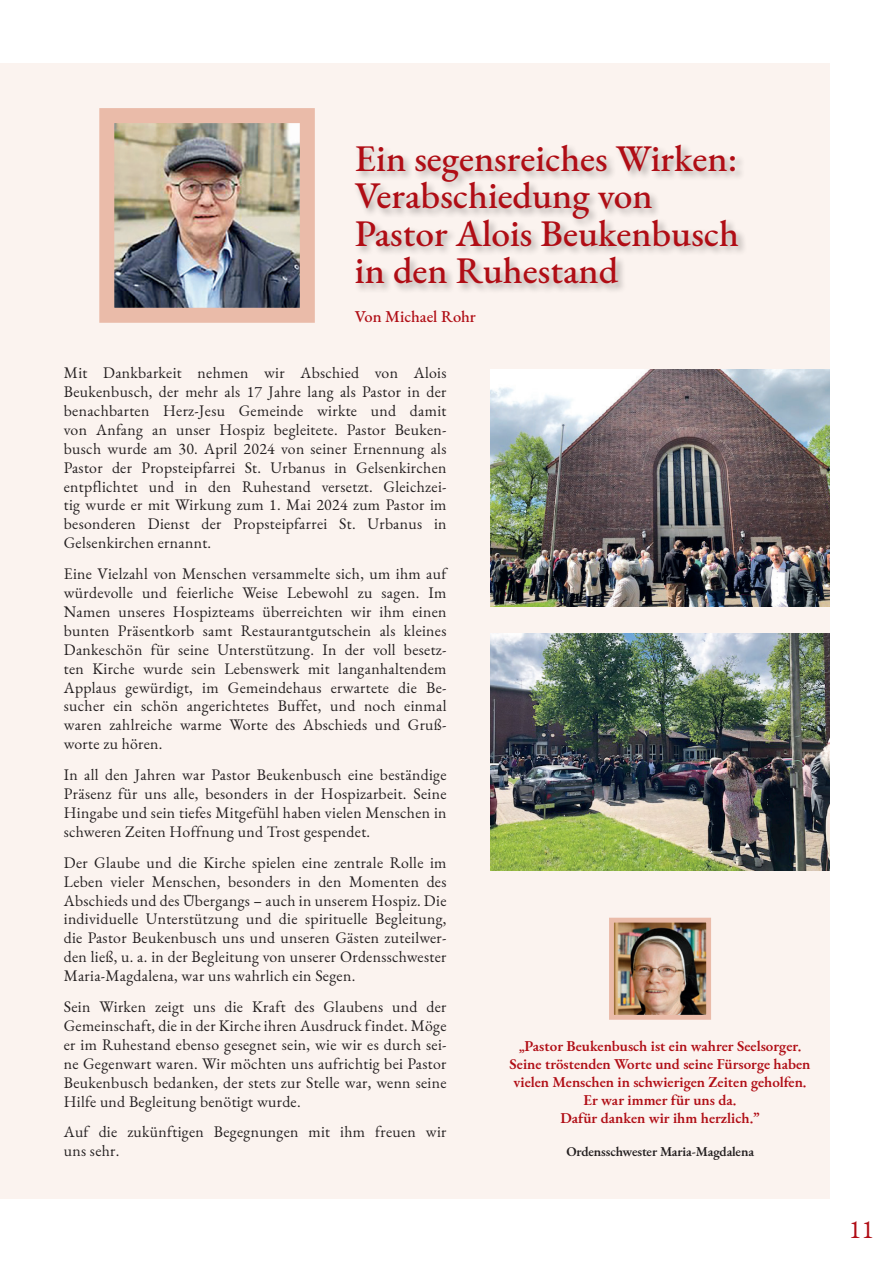
<style>
.page{position:relative;width:893px;height:1263px;background:#fff}
.page>*{position:absolute;margin:0;border:0;box-sizing:border-box;transform-origin:0 0}
.t1{font:500 37.5px/37.5px "EB Garamond";color:#b00d15}
.t2{font:26.1px "EB Garamond";color:#b00d15}
.t3{font:500 16.5px "EB Garamond";color:#b00d15}
.t4{font:15.75px/18.9px "EB Garamond";letter-spacing:.02em;color:#231f20;text-align:justify}
.t5{font:600 15px/18px "EB Garamond";color:#b00d15;text-align:center}
.Fließtext_-_schwarz{font:600 13.5px "EB Garamond";letter-spacing:-.01em;color:#231f20}
.s1{font-size:13.5px}
</style>
<div class="page">
<div style="left:0;top:64px;width:830px;height:1135px;background:#fbf3ef"></div>
<img style="left:115px;top:124px;width:184px;height:183px">
<div style="left:99px;top:108px;width:216px;height:215px;border:15px solid #eabba9"></div>
<img style="left:491px;top:634px;width:338px;height:237px">
<img style="left:491px;top:369px;width:338px;height:238px">
<div style="left:353px;top:143px;width:395px;height:151px;background:#231f20;opacity:.37"></div>
<img style="left:615px;top:924px;width:90px;height:90px">
<div style="left:609px;top:918px;width:102px;height:102px;border:5px solid #eabba9"></div>
<p class="t1" style="left:355px;top:139px;width:386px">Ein segensreiches Wirken:<br>Verabschiedung von<br>Pastor Alois Beukenbusch in den Ruhestand</p>
<p class="t3" style="left:355px;top:305px;width:122px">Von Michael Rohr</p>
<p class="t4" style="left:64px;top:363px;width:384px">Mit Dankbarkeit nehmen wir Abschied von Alois Beukenbusch, der mehr als 17 Jahre lang als Pastor in der benachbarten Herz-Jesu Gemeinde wirkte und damit von Anfang an unser Hospiz begleitete. Pastor Beuken&shy;busch wurde am 30. April 2024 von seiner Ernennung als Pastor der Propsteipfarrei St. Urbanus in Gelsenkirchen entpflichtet und in den Ruhestand versetzt. Gleichzei&shy;tig wurde er mit Wirkung zum 1. Mai 2024 zum Pastor im besonderen Dienst der Propsteipfarrei St. Urbanus in Gelsenkirchen ernannt.</p>
<p class="t4" style="left:64px;top:564px;width:384px">Eine Vielzahl von Menschen versammelte sich, um ihm auf würdevolle und feierliche Weise Lebewohl zu sagen. Im Namen unseres Hospizteams überreichten wir ihm einen bunten Präsentkorb samt Restaurantgutschein als kleines Dankeschön für seine Unterstützung. In der voll besetz&shy;ten Kirche wurde sein Lebenswerk mit langanhaltendem Applaus gewürdigt, im Gemeindehaus erwartete die Be&shy;sucher ein schön angerichtetes Buffet, und noch einmal waren zahlreiche warme Worte des Abschieds und Gruß&shy;worte zu hören.</p>
<p class="t4" style="left:64px;top:765px;width:384px">In all den Jahren war Pastor Beukenbusch eine beständige Präsenz für uns alle, besonders in der Hospizarbeit. Seine Hingabe und sein tiefes Mitgefühl haben vielen Menschen in schweren Zeiten Hoffnung und Trost gespendet.</p>
<p class="t4" style="left:64px;top:853px;width:384px">Der Glaube und die Kirche spielen eine zentrale Rolle im Leben vieler Menschen, besonders in den Momenten des Abschieds und des Übergangs – auch in unserem Hospiz. Die individuelle Unterstützung und die spirituelle Begleitung, die Pastor Beukenbusch uns und unseren Gästen zuteilwer&shy;den ließ, u. a. in der Begleitung von unserer Ordensschwester Maria-Magdalena, war uns wahrlich ein Segen.</p>
<p class="t4" style="left:64px;top:997px;width:384px">Sein Wirken zeigt uns die Kraft des Glaubens und der Gemeinschaft, die in der Kirche ihren Ausdruck findet. Möge er im Ruhestand ebenso gesegnet sein, wie wir es durch sei&shy;ne Gegenwart waren. Wir möchten uns aufrichtig bei Pastor Beukenbusch bedanken, der stets zur Stelle war, wenn seine Hilfe und Begleitung benötigt wurde.</p>
<p class="t4" style="left:64px;top:1123px;width:384px">Auf die zukünftigen Begegnungen mit ihm freuen wir uns sehr.</p>
<p class="t5" style="left:509px;top:1037px;width:303px"><span class="s1">„</span>Pastor Beukenbusch ist ein wahrer Seelsorger.<br>Seine tröstenden Worte und seine Fürsorge haben vielen Menschen in schwierigen Zeiten geholfen.<br>Er war immer für uns da.<br>Dafür danken wir ihm herzlich.”</p>
<p class="Fließtext_-_schwarz" style="left:566px;top:1143px;width:189px">Ordensschwester Maria-Magdalena</p>
<p class="t2" style="left:849px;top:1212px;width:27px">11</p>
</div>
